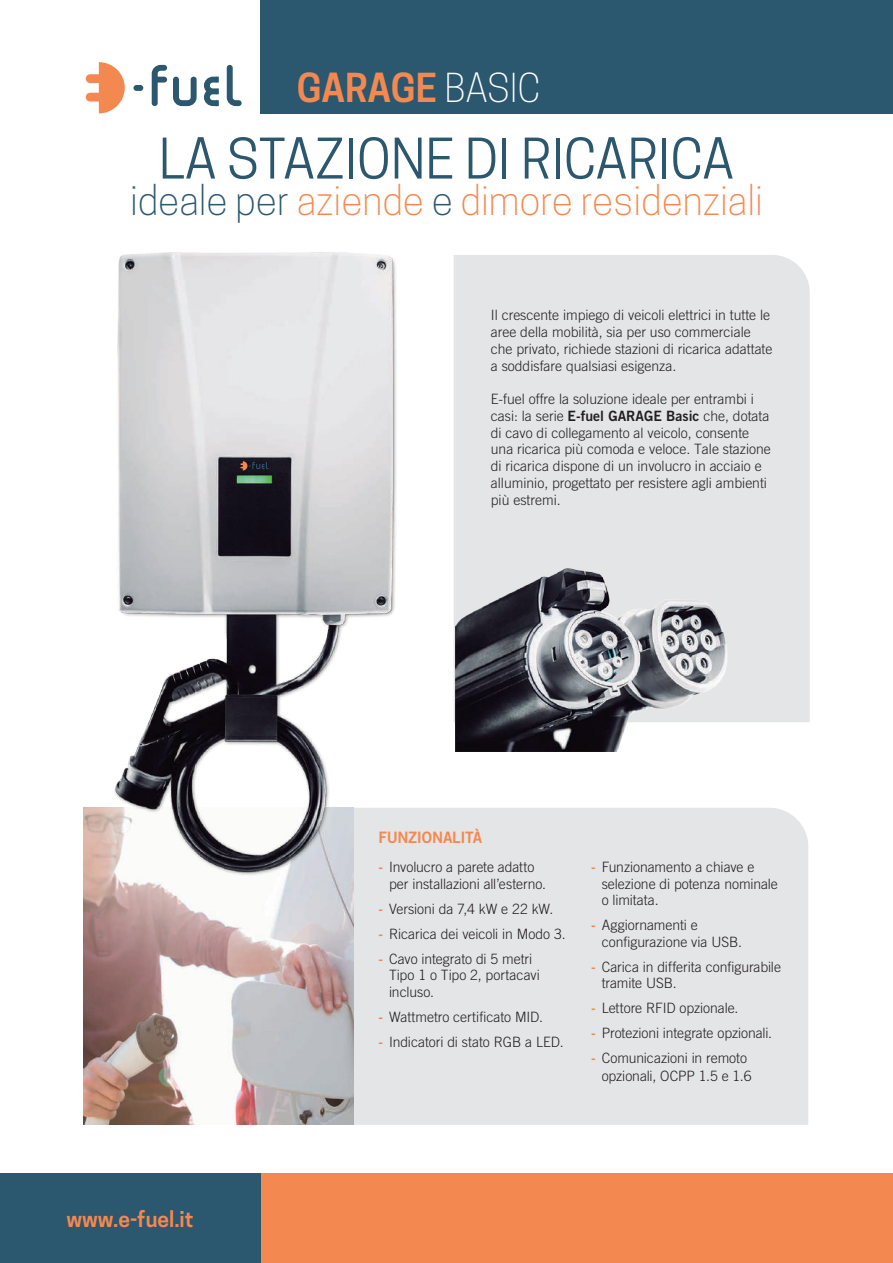
<style>
.page{position:relative;width:893px;height:1263px;background:#fff}
.page>*{position:absolute;margin:0;border:0;box-sizing:border-box;transform-origin:0 0}
.t1{font:52.5px "Cooper Hewitt";color:#2b576f}
.t2{font:300 39px "Cooper Hewitt";color:#f38950}
.t3{font:600 37.5px "Cooper Hewitt";letter-spacing:-.01em;color:#f38950}
.t4{font:600 21px "Cooper Hewitt";color:#f38950}
.t5{font:15.75px "Trade Gothic LT Std Bd 2";letter-spacing:-.015em;color:#f38950}
.t6{font:300 14.25px/16.8px "Trade Gothic LT Std";color:#231f20}
.s1{font-weight:300;color:#fff}
.s2{color:#2b576f}
.s3{font-family:"Trade Gothic LT Std Bd 2";font-weight:400}
.s4{font-family:"Trade Gothic LT Std Bd 2";font-weight:400;color:#f38950}
</style>
<div class="page">
<div style="left:454px;top:255px;width:356px;height:467px;background:#e4e5e7"></div>
<img style="left:456px;top:551px;width:300px;height:201px">
<div style="left:234px;top:808px;width:574px;height:317px;background:#e4e5e7"></div>
<img style="left:83px;top:900px;width:270px;height:224px">
<img style="left:83px;top:252px;width:355px;height:648px">
<svg style="left:86px;top:62px;width:39px;height:51px"></svg>
<div style="left:133px;top:85px;width:10px;height:6px;background:#2b576f;border-radius:3px"></div>
<svg style="left:173px;top:77px;width:24px;height:29px"></svg>
<svg style="left:227px;top:65px;width:15px;height:41px"></svg>
<svg style="left:152px;top:65px;width:15px;height:41px"></svg>
<svg style="left:204px;top:77px;width:15px;height:29px"></svg>
<div style="left:260px;top:0;width:633px;height:113px;background:#2b576f"></div>
<svg style="left:240px;top:461px;width:29px;height:9px"></svg>
<div style="left:260px;top:1174px;width:633px;height:89px;background:#f38950"></div>
<div style="left:0;top:1174px;width:260px;height:89px;background:#2b576f"></div>
<h3 class="t3" style="left:297px;top:66px;width:245px">GARAGE <span class="s1">BASIC</span></h3>
<h1 class="t1" style="left:159px;top:128px;width:577px">LA STAZIONE DI RICARICA</h1>
<h2 class="t2" style="left:130px;top:177px;width:634px"><span class="s2">ideale per</span> aziende <span class="s2">e</span> dimore residenziali</h2>
<p class="t6" style="left:491px;top:307px;width:283px">Il crescente impiego di veicoli elettrici in tutte le aree della mobilità, sia per uso commerciale che privato, richiede stazioni di ricarica adattate a soddisfare qualsiasi esigenza.</p>
<p class="t6" style="left:491px;top:390px;width:282px">E-fuel offre la soluzione ideale per entrambi i casi: la serie <span class="s3">E-fuel GARAGE Basic</span> che, dotata di cavo di collegamento al veicolo, consente una ricarica più comoda e veloce. Tale stazione di ricarica dispone di un involucro in acciaio e alluminio, progettato per resistere agli ambienti più estremi.</p>
<p class="t5" style="left:378px;top:828px;width:105px">FUNZIONALITÀ</p>
<h3 class="t4" style="left:66px;top:1206px;width:129px">www.e-fuel.it</h3>
<p class="t6" style="left:389px;top:859px;width:158px;text-indent:-11px"><span class="s4">-</span> Involucro a parete adatto per installazioni all’esterno.</p>
<p class="t6" style="left:378px;top:900px;width:177px"><span class="s4">-</span> Versioni da 7,4 kW e 22 kW.</p>
<p class="t6" style="left:378px;top:925px;width:189px"><span class="s4">-</span> Ricarica dei veicoli in Modo 3.</p>
<p class="t6" style="left:389px;top:950px;width:152px;text-indent:-11px"><span class="s4">-</span> Cavo integrato di 5 metri<br>Tipo 1 o Tipo 2, portacavi incluso.</p>
<p class="t6" style="left:378px;top:1008px;width:166px"><span class="s4">-</span> Wattmetro certificato MID.</p>
<p class="t6" style="left:378px;top:1033px;width:187px"><span class="s4">-</span> Indicatori di stato RGB a LED.</p>
<p class="t6" style="left:602px;top:859px;width:178px;text-indent:-11px"><span class="s4">-</span> Funzionamento a chiave e selezione di potenza nominale o limitata.</p>
<p class="t6" style="left:602px;top:917px;width:142px;text-indent:-11px"><span class="s4">-</span> Aggiornamenti e configurazione via USB.</p>
<p class="t6" style="left:602px;top:958px;width:181px;text-indent:-11px"><span class="s4">-</span> Carica in differita configurabile tramite USB.</p>
<p class="t6" style="left:591px;top:1000px;width:149px"><span class="s4">-</span> Lettore RFID opzionale.</p>
<p class="t6" style="left:591px;top:1025px;width:183px"><span class="s4">-</span> Protezioni integrate opzionali.</p>
<p class="t6" style="left:602px;top:1049px;width:151px;line-height:18px;text-indent:-11px"><span class="s4">-</span> Comunicazioni in remoto opzionali, OCPP 1.5 e 1.6</p>
</div>
